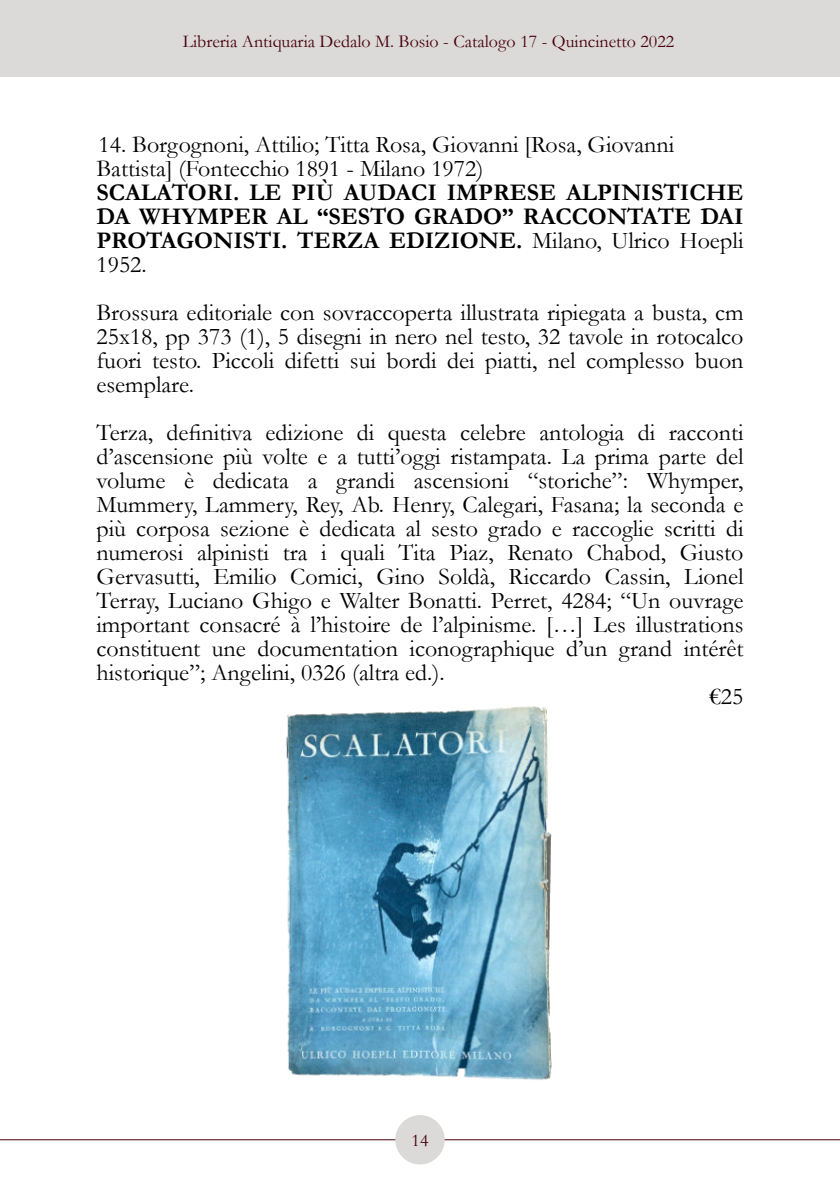
<style>
.page{position:relative;width:840px;height:1191px;background:#fff}
.page>*{position:absolute;margin:0;border:0;box-sizing:border-box;transform-origin:0 0}
.t1{font:24px/24px "Garamond";color:#000}
.t2{font:700 24px/24px "Garamond";color:#000;text-align:justify}
.t3{font:18px "Garamond";color:#4a000e}
.s1{font-weight:400}
</style>
<div class="page">
<div style="left:0;top:0;width:839px;height:77px;background:#dbdad8"></div>
<hr style="left:0;top:1139px;width:839px;height:1px;background:#4a000e">
<div style="left:395px;top:1115px;width:49px;height:49px;background:#dbdad8;border-radius:50%"></div>
<img style="left:286px;top:706px;width:266px;height:374px">
<hr style="left:839px;top:0;width:1px;height:77px;background:#dbdad8">
<p class="t3" style="left:183px;top:35px;width:492px">Libreria Antiquaria Dedalo M. Bosio - Catalogo 17 - Quincinetto 2022</p>
<p class="t1" style="left:96px;top:135px;width:579px">14. Borgognoni, Attilio; Titta Rosa, Giovanni [Rosa, Giovanni<br>Battista] (Fontecchio 1891 - Milano 1972)</p>
<p class="t2" style="left:96px;top:183px;width:648px">SCALATORI. LE PIÙ AUDACI IMPRESE ALPINISTICHE DA WHYMPER AL “SESTO GRADO” RACCONTATE DAI PROTAGONISTI. TERZA EDIZIONE. <span class="s1">Milano, Ulrico Hoepli 1952.</span></p>
<p class="t1" style="left:96px;top:303px;width:648px;text-align:justify">Brossura editoriale con sovraccoperta illustrata ripiegata a busta, cm 25x18, pp 373 (1), 5 disegni in nero nel testo, 32 tavole in rotocalco fuori testo. Piccoli difetti sui bordi dei piatti, nel complesso buon esemplare.</p>
<p class="t1" style="left:96px;top:423px;width:648px">Terza, definitiva edizione di questa celebre antologia di racconti</p>
<p class="t1" style="left:96px;top:447px;width:648px">d’ascensione più volte e a tutti’oggi ristampata. La prima parte del</p>
<p class="t1" style="left:96px;top:471px;width:648px">volume è dedicata a grandi ascensioni “storiche”: Whymper,</p>
<p class="t1" style="left:96px;top:495px;width:648px">Mummery, Lammery, Rey, Ab. Henry, Calegari, Fasana; la seconda e</p>
<p class="t1" style="left:96px;top:519px;width:648px">più corposa sezione è dedicata al sesto grado e raccoglie scritti di</p>
<p class="t1" style="left:96px;top:543px;width:648px">numerosi alpinisti tra i quali Tita Piaz, Renato Chabod, Giusto</p>
<p class="t1" style="left:96px;top:567px;width:648px">Gervasutti, Emilio Comici, Gino Soldà, Riccardo Cassin, Lionel</p>
<p class="t1" style="left:96px;top:591px;width:648px">Terray, Luciano Ghigo e Walter Bonatti. Perret, 4284; “Un ouvrage</p>
<p class="t1" style="left:96px;top:615px;width:648px">important consacré à l’histoire de l’alpinisme. […] Les illustrations</p>
<p class="t1" style="left:96px;top:639px;width:648px">constituent une documentation iconographique d’un grand intérêt</p>
<p class="t1" style="left:96px;top:663px;width:349px">historique”; Angelini, 0326 (altra ed.).</p>
<p class="t1" style="left:709px;top:687px;width:35px">€25</p>
<p class="t3" style="left:411px;top:1133px;width:18px">14</p>
</div>
